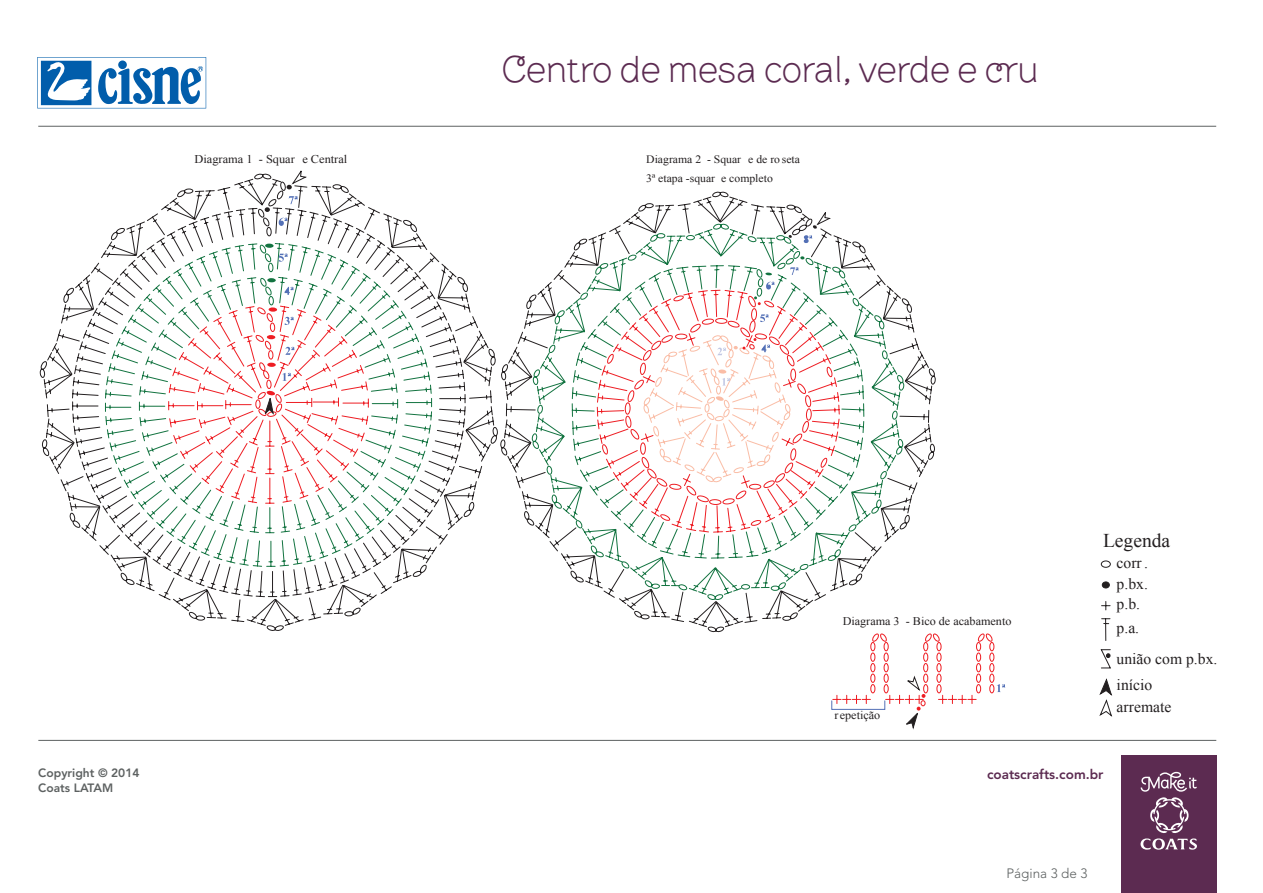
<style>
.page{position:relative;width:1263px;height:893px;background:#fff}
.page>*{position:absolute;margin:0;border:0;box-sizing:border-box;transform-origin:0 0}
.t1{font:300 38.1px "Brownstone Sans";color:#5c2b51}
.t2{font:19.5px "Times New Roman";color:#231f20}
.t3{font:15.6px/21.5px "Times New Roman";color:#231f20}
.t4{font:800 13.5px "Avenir LT Std";color:#5c2b51}
.t5{font:300 13.5px "Avenir LT Std";color:#5d6161}
.t6{font:800 12px "Avenir LT Std";color:#5d6161}
.t7{font:11.85px "Times New Roman";color:#231f20;scale:1.05 1}
.t8{font:11.7px "Times New Roman";color:#231f20;scale:1.04 1}
.t9{font:11.25px/18.9px "Times New Roman";color:#231f20;scale:1.04 1}
</style>
<div class="page">
<div style="left:1121px;top:756px;width:95px;height:137px;background:#5c2b51"></div>
<svg style="left:1140px;top:772px;width:57px;height:78px"></svg>
<hr style="left:38px;top:740px;width:1178px;height:1px;background:#5d6161">
<hr style="left:38px;top:126px;width:1178px;height:1px;background:#5d6161">
<svg style="left:37px;top:57px;width:169px;height:51px"></svg>
<svg style="left:46px;top:184px;width:452px;height:447px"></svg>
<svg style="left:60px;top:206px;width:432px;height:416px"></svg>
<svg style="left:257px;top:170px;width:51px;height:67px"></svg>
<svg style="left:168px;top:243px;width:214px;height:261px"></svg>
<svg style="left:500px;top:191px;width:505px;height:539px"></svg>
<svg style="left:1100px;top:560px;width:11px;height:81px"></svg>
<svg style="left:1099px;top:678px;width:14px;height:39px"></svg>
<svg style="left:1100px;top:649px;width:11px;height:20px"></svg>
<p class="t7" style="left:195px;top:151px;width:147px">Diagrama 1 - Squar e Central</p>
<h1 class="t1" style="left:501px;top:47px;width:538px">Centro de mesa coral, verde e cru</h1>
<p class="t9" style="left:646px;top:150px;width:149px">Diagrama 2 - Squar e de ro seta<br>3ª etapa -squar e completo</p>
<p class="t8" style="left:843px;top:613px;width:164px">Diagrama 3 - Bico de acabamento</p>
<p class="t8" style="left:835px;top:707px;width:45px">repetição</p>
<h2 class="t2" style="left:1103px;top:528px;width:69px">Legenda</h2>
<h3 class="t3" style="left:1117px;top:552px;width:33px">corr.</h3>
<h3 class="t3" style="left:1117px;top:572px;width:33px">p.bx.</h3>
<h3 class="t3" style="left:1117px;top:593px;width:25px">p.b.</h3>
<h3 class="t3" style="left:1117px;top:612px;width:102px;line-height:31px">p.a.<br>união com p.bx.</h3>
<h3 class="t3" style="left:1117px;top:674px;width:56px">início arremate</h3>
<p class="t6" style="left:38px;top:766px;width:103px">Copyright © 2014</p>
<p class="t4" style="left:987px;top:766px;width:118px">coatscrafts.com.br</p>
<p class="t6" style="left:38px;top:781px;width:76px">Coats LATAM</p>
<p class="t5" style="left:1006px;top:865px;width:83px">Página 3 de 3</p>
</div>
